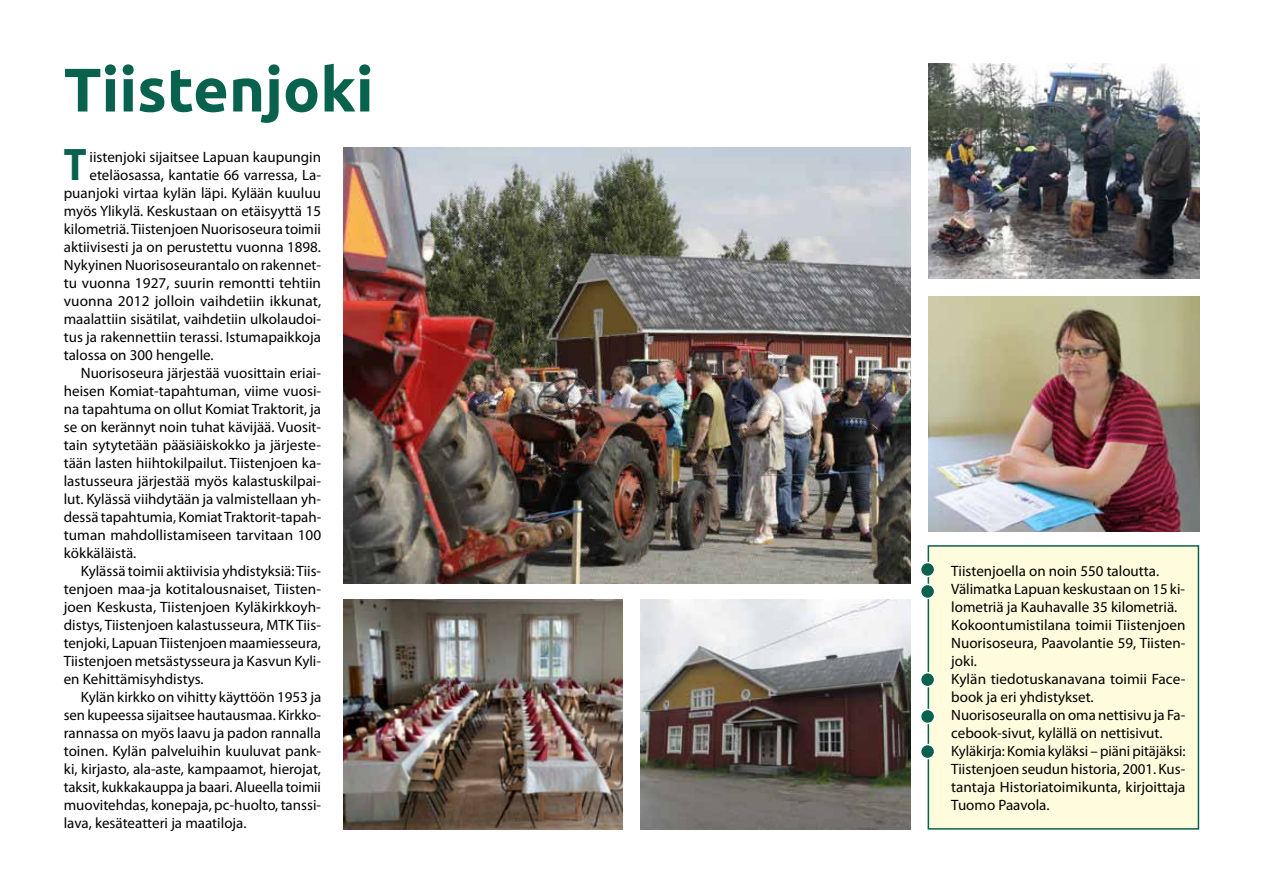
<style>
.page{position:relative;width:1263px;height:893px;background:#fff}
.page>*{position:absolute;margin:0;border:0;box-sizing:border-box;transform-origin:0 0}
.t1{font:700 61.5px "Ubuntu";color:#09624d}
.t2{font:700 45.9px "Myriad Pro";color:#09624d;scale:.91 1}
.t3{font:15px/18px "Myriad Pro";color:#000}
</style>
<div class="page">
<div style="left:927px;top:545px;width:272px;height:285px;background:#fffbdc;border:2px solid #09624d"></div>
<div style="left:920px;top:562px;width:15px;height:14px;background:#09624d;border-radius:50%"></div>
<div style="left:920px;top:562px;width:15px;height:15px;border:2px solid #fff;border-radius:50%"></div>
<div style="left:920px;top:673px;width:15px;height:14px;background:#09624d;border-radius:50%"></div>
<div style="left:920px;top:672px;width:15px;height:15px;border:2px solid #fff;border-radius:50%"></div>
<div style="left:920px;top:709px;width:15px;height:14px;background:#09624d;border-radius:50%"></div>
<div style="left:920px;top:709px;width:15px;height:15px;border:2px solid #fff;border-radius:50%"></div>
<div style="left:920px;top:745px;width:15px;height:14px;background:#09624d;border-radius:50%"></div>
<div style="left:920px;top:744px;width:15px;height:15px;border:2px solid #fff;border-radius:50%"></div>
<div style="left:920px;top:584px;width:15px;height:14px;background:#09624d;border-radius:50%"></div>
<div style="left:920px;top:584px;width:15px;height:15px;border:2px solid #fff;border-radius:50%"></div>
<img style="left:929px;top:64px;width:270px;height:215px">
<img style="left:929px;top:296px;width:270px;height:235px">
<img style="left:343px;top:148px;width:568px;height:436px">
<img style="left:343px;top:599px;width:279px;height:230px">
<img style="left:640px;top:599px;width:271px;height:230px">
<h1 class="t1" style="left:64px;top:52px;width:311px">Tiistenjoki</h1>
<h2 class="t2" style="left:64px;top:135px;width:27px">T</h2>
<p class="t3" style="left:90px;top:148px;width:233px">iistenjoki sijaitsee Lapuan kaupungin</p>
<p class="t3" style="left:90px;top:166px;width:233px">eteläosassa, kantatie 66 varressa, La-</p>
<p class="t3" style="left:64px;top:184px;width:259px">puanjoki virtaa kylän läpi. Kylään kuuluu</p>
<p class="t3" style="left:64px;top:202px;width:259px">myös Ylikylä. Keskustaan on etäisyyttä 15</p>
<p class="t3" style="left:64px;top:220px;width:259px">kilometriä. Tiistenjoen Nuorisoseura toimii</p>
<p class="t3" style="left:64px;top:238px;width:259px">aktiivisesti ja on perustettu vuonna 1898.</p>
<p class="t3" style="left:64px;top:256px;width:259px">Nykyinen Nuorisoseurantalo on rakennet-</p>
<p class="t3" style="left:64px;top:274px;width:259px">tu vuonna 1927, suurin remontti tehtiin</p>
<p class="t3" style="left:64px;top:292px;width:259px">vuonna 2012 jolloin vaihdetiin ikkunat,</p>
<p class="t3" style="left:64px;top:310px;width:259px">maalattiin sisätilat, vaihdetiin ulkolaudoi-</p>
<p class="t3" style="left:64px;top:328px;width:259px">tus ja rakennettiin terassi. Istumapaikkoja</p>
<p class="t3" style="left:64px;top:346px;width:151px">talossa on 300 hengelle.</p>
<p class="t3" style="left:81px;top:364px;width:242px">Nuorisoseura järjestää vuosittain eriai-</p>
<p class="t3" style="left:64px;top:382px;width:259px">heisen Komiat-tapahtuman, viime vuosi-</p>
<p class="t3" style="left:64px;top:400px;width:259px">na tapahtuma on ollut Komiat Traktorit, ja</p>
<p class="t3" style="left:64px;top:418px;width:259px">se on kerännyt noin tuhat kävijää. Vuosit-</p>
<p class="t3" style="left:64px;top:436px;width:259px">tain sytytetään pääsiäiskokko ja järjeste-</p>
<p class="t3" style="left:64px;top:454px;width:259px">tään lasten hiihtokilpailut. Tiistenjoen ka-</p>
<p class="t3" style="left:64px;top:472px;width:259px">lastusseura järjestää myös kalastuskilpai-</p>
<p class="t3" style="left:64px;top:490px;width:259px">lut. Kylässä viihdytään ja valmistellaan yh-</p>
<p class="t3" style="left:64px;top:508px;width:259px">dessä tapahtumia, Komiat Traktorit-tapah-</p>
<p class="t3" style="left:64px;top:526px;width:259px">tuman mahdollistamiseen tarvitaan 100</p>
<p class="t3" style="left:64px;top:544px;width:74px">kökkäläistä.</p>
<p class="t3" style="left:81px;top:562px;width:242px">Kylässä toimii aktiivisia yhdistyksiä: Tiis-</p>
<p class="t3" style="left:64px;top:580px;width:259px">tenjoen maa-ja kotitalousnaiset, Tiisten-</p>
<p class="t3" style="left:64px;top:598px;width:259px">joen Keskusta, Tiistenjoen Kyläkirkkoyh-</p>
<p class="t3" style="left:64px;top:616px;width:259px">distys, Tiistenjoen kalastusseura, MTK Tiis-</p>
<p class="t3" style="left:64px;top:634px;width:259px">tenjoki, Lapuan Tiistenjoen maamiesseura,</p>
<p class="t3" style="left:64px;top:652px;width:259px">Tiistenjoen metsästysseura ja Kasvun Kyli-</p>
<p class="t3" style="left:64px;top:670px;width:141px">en Kehittämisyhdistys.</p>
<p class="t3" style="left:81px;top:688px;width:242px">Kylän kirkko on vihitty käyttöön 1953 ja</p>
<p class="t3" style="left:64px;top:706px;width:259px">sen kupeessa sijaitsee hautausmaa. Kirkko-</p>
<p class="t3" style="left:64px;top:724px;width:259px">rannassa on myös laavu ja padon rannalla</p>
<p class="t3" style="left:64px;top:742px;width:259px">toinen. Kylän palveluihin kuuluvat pank-</p>
<p class="t3" style="left:64px;top:760px;width:259px">ki, kirjasto, ala-aste, kampaamot, hierojat,</p>
<p class="t3" style="left:64px;top:778px;width:259px">taksit, kukkakauppa ja baari. Alueella toimii</p>
<p class="t3" style="left:64px;top:796px;width:259px">muovitehdas, konepaja, pc-huolto, tanssi-</p>
<p class="t3" style="left:64px;top:814px;width:184px">lava, kesäteatteri ja maatiloja.</p>
<p class="t3" style="left:951px;top:562px;width:236px">Tiistenjoella on noin 550 taloutta.<br>Välimatka Lapuan keskustaan on 15 ki&shy;lometriä ja Kauhavalle 35 kilometriä.<br>Kokoontumistilana toimii Tiistenjoen Nuorisoseura, Paavolantie 59, Tiisten&shy;joki.<br>Kylän tiedotuskanavana toimii Face&shy;book ja eri yhdistykset.<br>Nuorisoseuralla on oma nettisivu ja Fa&shy;cebook-sivut, kylällä on nettisivut.<br>Kyläkirja: Komia kyläksi – piäni pitäjäksi:<br>Tiistenjoen seudun historia, 2001. Kus&shy;tantaja Historiatoimikunta, kirjoittaja Tuomo Paavola.</p>
</div>
